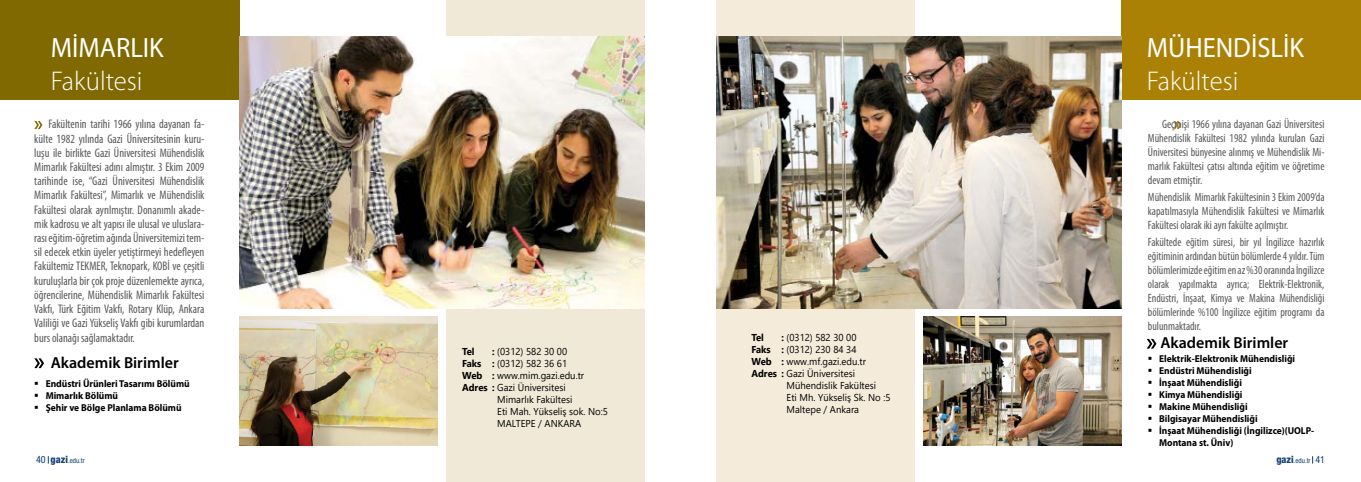
<style>
.page{position:relative;width:1361px;height:482px;background:#fff}
.page>*{position:absolute;margin:0;border:0;box-sizing:border-box;transform-origin:0 0}
.t1{font:28px "Myriad Pro";color:#fff;scale:.95 1}
.t2{font:300 27.1px "Myriad Pro";color:#fff}
.t3{font:600 16px "Myriad Pro";color:#000}
.t4{font:condensed 12.5px/14.2px "Myriad Pro";color:#58595b;text-align:justify;scale:.95 1}
.t5{font:condensed 12px/14px "Myriad Pro";color:#58595b;text-align:justify;scale:.95 1}
.t6{font:condensed 12px/14px "Myriad Pro";color:#58595b;text-align:justify;scale:.94 1}
.t7{font:10px/12px "Segoe UI";color:#000;scale:.95 1}
.t8{font:700 10px/12px "Myriad Pro";letter-spacing:-.005em;color:#000;scale:.95 1}
.t9{font:700 10px "Segoe UI";letter-spacing:-.045em;color:#000;scale:.95 1}
.t10{font:condensed 7px "Helvetica Neue LT Std";color:#103f76}
.s1{font-weight:700}
.s2{font-size:10px}
.s3{font-weight:800;font-size:10px}
</style>
<div class="page">
<img style="left:923px;top:316px;width:199px;height:129px">
<div style="left:446px;top:0;width:198px;height:482px;background:#f0e9d8"></div>
<div style="left:0;top:0;width:239px;height:99px;background:#806900"></div>
<svg style="left:34px;top:121px;width:8px;height:8px"></svg>
<svg style="left:34px;top:358px;width:10px;height:10px"></svg>
<img style="left:239px;top:36px;width:405px;height:272px">
<img style="left:239px;top:316px;width:198px;height:129px">
<div style="left:716px;top:0;width:199px;height:482px;background:#f5ebdb"></div>
<div style="left:1122px;top:0;width:239px;height:99px;background:#ab8105"></div>
<svg style="left:1173px;top:121px;width:8px;height:8px"></svg>
<svg style="left:1146px;top:339px;width:10px;height:10px"></svg>
<img style="left:716px;top:36px;width:406px;height:272px">
<h1 class="t1" style="left:51px;top:30px;width:120px">MİMARLIK</h1>
<h2 class="t2" style="left:51px;top:64px;width:93px">Fakültesi</h2>
<p class="t4" style="left:34px;top:117px;width:181px;text-indent:14px">Fakültenin tarihi 1966 yılına dayanan fa&shy;külte 1982 yılında Gazi Üniversitesinin kuru&shy;luşu ile birlikte Gazi Üniversitesi Mühendislik Mimarlık Fakültesi adını almıştır. 3 Ekim 2009 tarihinde ise, “Gazi Üniversitesi Mühendislik Mimarlık Fakültesi”, Mimarlık ve Mühendislik Fakültesi olarak ayrılmıştır. Donanımlı akade&shy;mik kadrosu ve alt yapısı ile ulusal ve uluslara&shy;rası eğitim-öğretim ağında Üniversitemizi tem&shy;sil edecek etkin üyeler yetiştirmeyi hedefleyen Fakültemiz TEKMER, Teknopark, KOBİ ve çeşitli kuruluşlarla bir çok proje düzenlemekte ayrıca, öğrencilerine, Mühendislik Mimarlık Fakültesi Vakfı, Türk Eğitim Vakfı, Rotary Klüp, Ankara Valiliği ve Gazi Yükseliş Vakfı gibi kurumlardan burs olanağı sağlamaktadır.</p>
<p class="t3" style="left:51px;top:352px;width:129px">Akademik Birimler</p>
<p class="t8" style="left:34px;top:377px;width:165px">▪ Endüstri Ürünleri Tasarımı Bölümü</p>
<p class="t8" style="left:34px;top:389px;width:90px">▪ Mimarlık Bölümü</p>
<p class="t8" style="left:34px;top:401px;width:156px">▪ Şehir ve Bölge Planlama Bölümü</p>
<p class="t9" style="left:462px;top:342px;width:15px">Tel</p>
<p class="t7" style="left:462px;top:344px;width:130px;text-indent:30px"><span class="s1">:</span> (0312) 582 30 00<br><span class="s1">Faks :</span> (0312) 582 36 61<br><span class="s1">Web :</span> www.mim.gazi.edu.tr<br><span class="s1">Adres :</span> Gazi Üniversitesi</p>
<p class="t7" style="left:497px;top:392px;width:118px">Mimarlık Fakültesi<br>Eti Mah. Yükseliş sok. No:5<br>MALTEPE / ANKARA</p>
<p class="t9" style="left:751px;top:328px;width:15px">Tel</p>
<p class="t7" style="left:751px;top:331px;width:122px;text-indent:30px"><span class="s1">:</span> (0312) 582 30 00<br><span class="s1">Faks :</span> (0312) 230 84 34<br><span class="s1">Web :</span> www.mf.gazi.edu.tr<br><span class="s1">Adres :</span> Gazi Üniversitesi</p>
<p class="t7" style="left:786px;top:379px;width:111px">Mühendislik Fakültesi<br>Eti Mh. Yükseliş Sk. No :5<br>Maltepe / Ankara</p>
<h1 class="t1" style="left:1146px;top:30px;width:167px">MÜHENDİSLİK</h1>
<h2 class="t2" style="left:1146px;top:64px;width:93px">Fakültesi</h2>
<p class="t5" style="left:1148px;top:117px;width:187px;text-indent:14px">Geçmişi 1966 yılına dayanan Gazi Üniversitesi Mühendislik Fakültesi 1982 yılında kurulan Gazi Üniversitesi bünyesine alınmış ve Mühendislik Mi&shy;marlık Fakültesi çatısı altında eğitim ve öğretime devam etmiştir.</p>
<p class="t5" style="left:1148px;top:190px;width:187px">Mühendislik Mimarlık Fakültesinin 3 Ekim 2009’da kapatılmasıyla Mühendislik Fakültesi ve Mimarlık Fakültesi olarak iki ayrı fakülte açılmıştır.</p>
<p class="t6" style="left:1148px;top:235px;width:189px">Fakültede eğitim süresi, bir yıl İngilizce hazırlık eğitiminin ardından bütün bölümlerde 4 yıldır. Tüm bölümlerimizde eğitim en az %30 oranında İngilizce olarak yapılmakta ayrıca; Elektrik-Elektronik, Endüstri, İnşaat, Kimya ve Makina Mühendisliği bölümlerinde %100 İngilizce eğitim programı da bulunmaktadır.</p>
<p class="t3" style="left:1160px;top:333px;width:129px">Akademik Birimler</p>
<p class="t8" style="left:1148px;top:353px;width:157px">▪ Elektrik-Elektronik Mühendisliği</p>
<p class="t8" style="left:1148px;top:365px;width:111px">▪ Endüstri Mühendisliği</p>
<p class="t8" style="left:1148px;top:377px;width:101px">▪ İnşaat Mühendisliği</p>
<p class="t8" style="left:1148px;top:389px;width:101px">▪ Kimya Mühendisliği</p>
<p class="t8" style="left:1148px;top:401px;width:106px">▪ Makine Mühendisliği</p>
<p class="t8" style="left:1148px;top:413px;width:117px">▪ Bilgisayar Mühendisliği</p>
<p class="t8" style="left:1159px;top:425px;width:165px;text-indent:-11px">▪ İnşaat Mühendisliği (İngilizce)(UOLP-<br>Montana st. Üniv)</p>
<p class="t10" style="left:36px;top:457px;width:50px"><span class="s2">40</span> <span class="s3">gazi</span>.edu.tr</p>
<p class="t10" style="left:1276px;top:457px;width:50px"><span class="s3">gazi</span>.edu.tr <span class="s2">41</span></p>
</div>
